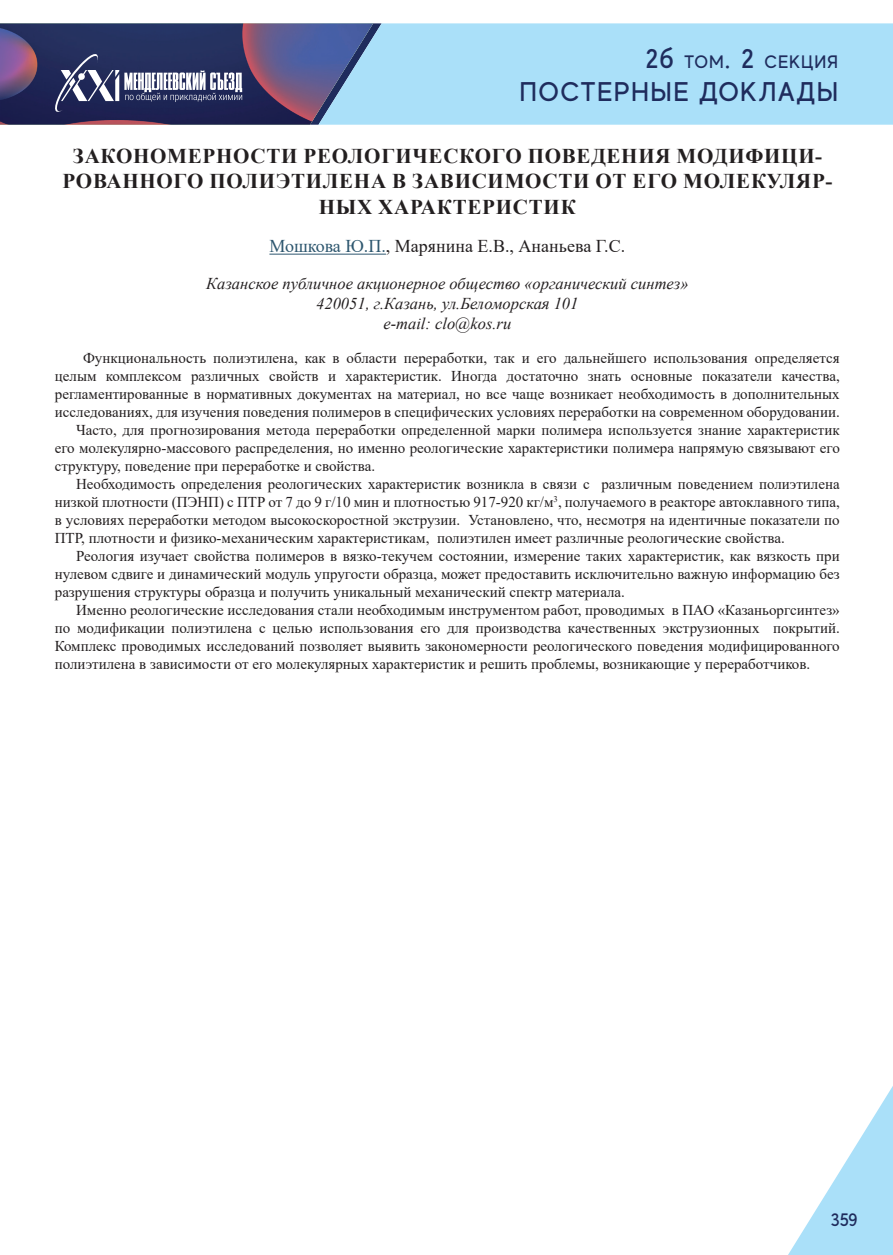
<style>
.page{position:relative;width:893px;height:1255px;background:#fff}
.page>*{position:absolute;margin:0;border:0;box-sizing:border-box;transform-origin:0 0}
.t1{font:500 27px "MADE Evolve Sans";letter-spacing:.05em;color:#1f2c5d}
.t2{font:700 21px/25.2px "Times New Roman";letter-spacing:.035em;color:#231f20;text-align:center}
.t3{font:18px "Times New Roman";color:#231f20}
.t4{font:500 18px "MADE Evolve Sans";letter-spacing:.05em;color:#1f2c5d}
.t5{font:italic 16.5px/19.8px "Times New Roman";color:#231f20;text-align:center}
.t6{font:15px "Times New Roman";color:#231f20}
.s1{font-size:27px}
.s2{color:#2e576f}
</style>
<div class="page">
<div style="left:382px;top:23px;width:511px;height:102px;background:#aae0f9"></div>
<svg style="left:788px;top:1086px;width:105px;height:168px"></svg>
<svg style="left:0;top:23px;width:382px;height:102px;background:#51547e"></svg>
<hr style="left:269px;top:254px;width:117px;height:1px;background:#2e576f">
<p class="t4" style="left:645px;top:51px;width:194px"><span class="s1">2б</span> ТОМ<span class="s1">. 2</span> СЕКЦИЯ</p>
<h1 class="t1" style="left:520px;top:74px;width:320px">ПОСТЕРНЫЕ ДОКЛАДЫ</h1>
<h2 class="t2" style="left:63px;top:143px;width:771px">ЗАКОНОМЕРНОСТИ РЕОЛОГИЧЕСКОГО ПОВЕДЕНИЯ МОДИФИЦИ-<br>РОВАННОГО ПОЛИЭТИЛЕНА В ЗАВИСИМОСТИ ОТ ЕГО МОЛЕКУЛЯР-<br>НЫХ ХАРАКТЕРИСТИК</h2>
<p class="t3" style="left:269px;top:233px;width:357px"><span class="s2">Мошкова Ю.П.</span>, Марянина Е.В., Ананьева Г.С.</p>
<p class="t5" style="left:206px;top:273px;width:484px">Казанское публичное акционерное общество «органический синтез»<br>420051, г.Казань, ул.Беломорская 101<br>e-mail: clo@kos.ru</p>
<p class="t6" style="left:83px;top:347px;width:758px">Функциональность полиэтилена, как в области переработки, так и его дальнейшего использования определяется</p>
<p class="t6" style="left:55px;top:365px;width:786px">целым комплексом различных свойств и характеристик. Иногда достаточно знать основные показатели качества,</p>
<p class="t6" style="left:55px;top:383px;width:786px">регламентированные в нормативных документах на материал, но все чаще возникает необходимость в дополнительных</p>
<p class="t6" style="left:55px;top:401px;width:786px">исследованиях, для изучения поведения полимеров в специфических условиях переработки на современном оборудовании.</p>
<p class="t6" style="left:76px;top:419px;width:765px">Часто, для прогнозирования метода переработки определенной марки полимера используется знание характеристик</p>
<p class="t6" style="left:55px;top:437px;width:786px">его молекулярно-массового распределения, но именно реологические характеристики полимера напрямую связывают его</p>
<p class="t6" style="left:55px;top:455px;width:322px">структуру, поведение при переработке и свойства.</p>
<p class="t6" style="left:76px;top:473px;width:765px">Необходимость определения реологических характеристик возникла в связи с различным поведением полиэтилена</p>
<p class="t6" style="left:55px;top:491px;width:786px">низкой плотности (ПЭНП) с ПТР от 7 до 9 г/10 мин и плотностью 917-920 кг/м<sup>3</sup>, получаемого в реакторе автоклавного типа,</p>
<p class="t6" style="left:55px;top:509px;width:786px">в условиях переработки методом высокоскоростной экструзии. Установлено, что, несмотря на идентичные показатели по</p>
<p class="t6" style="left:55px;top:527px;width:731px">ПТР, плотности и физико-механическим характеристикам, полиэтилен имеет различные реологические свойства.</p>
<p class="t6" style="left:76px;top:545px;width:765px">Реология изучает свойства полимеров в вязко-текучем состоянии, измерение таких характеристик, как вязкость при</p>
<p class="t6" style="left:55px;top:563px;width:786px">нулевом сдвиге и динамический модуль упругости образца, может предоставить исключительно важную информацию без</p>
<p class="t6" style="left:55px;top:581px;width:572px">разрушения структуры образца и получить уникальный механический спектр материала.</p>
<p class="t6" style="left:76px;top:599px;width:765px">Именно реологические исследования стали необходимым инструментом работ, проводимых в ПАО «Казаньоргсинтез»</p>
<p class="t6" style="left:55px;top:617px;width:786px">по модификации полиэтилена с целью использования его для производства качественных экструзионных покрытий.</p>
<p class="t6" style="left:55px;top:635px;width:786px">Комплекс проводимых исследований позволяет выявить закономерности реологического поведения модифицированного</p>
<p class="t6" style="left:55px;top:653px;width:757px">полиэтилена в зависимости от его молекулярных характеристик и решить проблемы, возникающие у переработчиков.</p>
<p class="t4" style="left:831px;top:1208px;width:29px">359</p>
</div>
